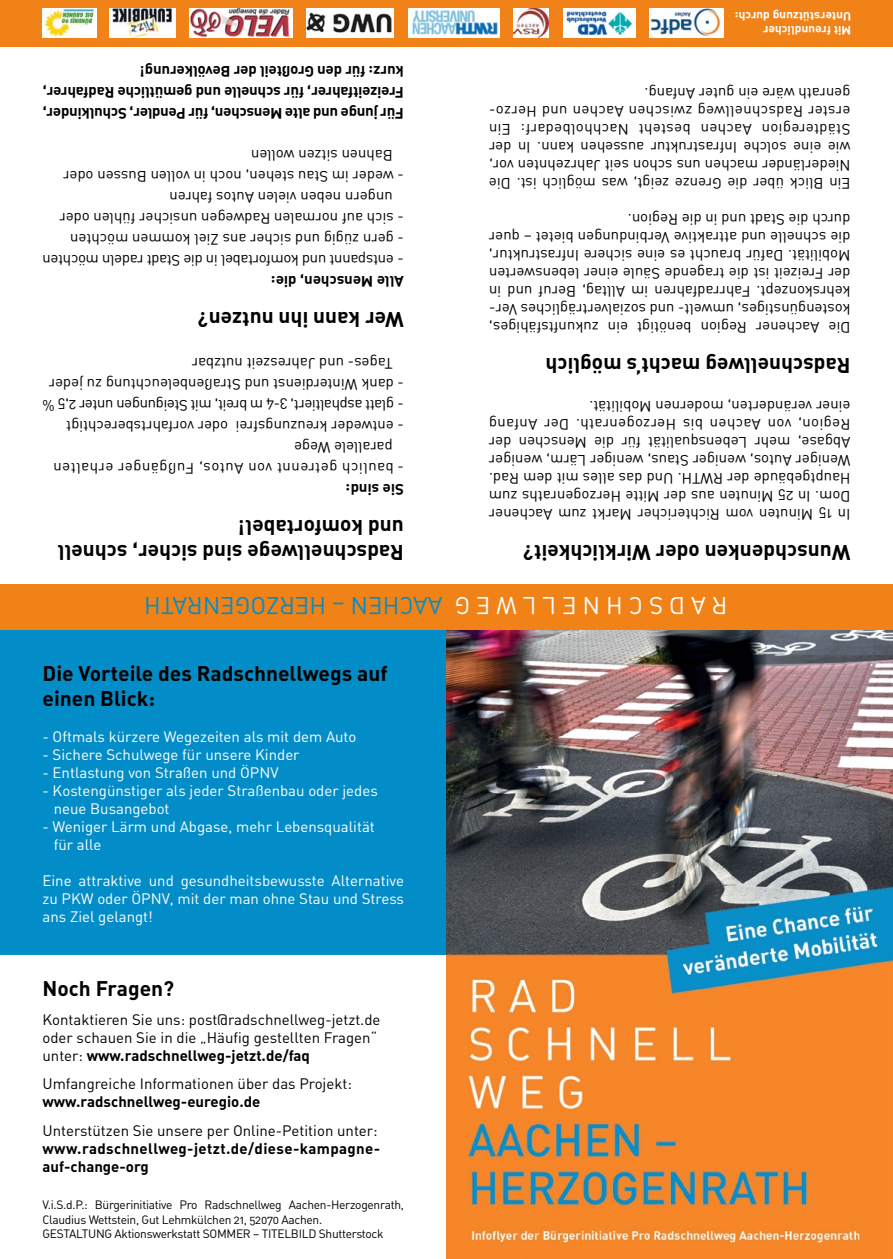
<style>
.page{position:relative;width:893px;height:1259px;background:#fff}
.page>*{position:absolute;margin:0;border:0;box-sizing:border-box;transform-origin:0 0}
.t1{font:24px "DIN Regular Alternate";color:#038dc8}
.t2{font:24px "DIN Regular Alternate";color:#fff}
.t3{font:21px/25.2px "DIN Bold Alternate";color:#000}
.t4{font:15px/18px "DIN Regular Alternate";color:#000;text-align:justify}
.t5{font:15px/18px "DIN Regular Alternate";color:#fff;text-align:justify}
.t6{font:15px/21px "DIN Bold Alternate";color:#000;text-align:justify}
.t7{font:15px "DIN Regular Alternate";letter-spacing:-.025em;color:#000}
.t8{font:15px "DIN Regular Alternate";letter-spacing:-.02em;color:#000}
.t9{font:15px "DIN Bold Alternate";letter-spacing:.025em;color:#000}
.t10{font:15px "DIN Regular Alternate";letter-spacing:.035em;color:#000}
.t11{font:12px/14.4px "DIN Regular Alternate";letter-spacing:-.025em;color:#000}
.t12{font:12px "DIN Bold Alternate";color:#fff}
.s1{font-family:"DIN Bold Alternate"}
</style>
<div class="page">
<div style="left:0;top:623px;width:446px;height:332px;background:#038dc8"></div>
<img style="left:446px;top:629px;width:447px;height:630px">
<div style="left:0;top:584px;width:893px;height:45px;background:#f08218"></div>
<div style="left:0;top:0;width:893px;height:47px;background:#f08218"></div>
<img style="left:110px;top:8px;width:65px;height:30px">
<img style="left:649px;top:9px;width:75px;height:29px">
<img style="left:513px;top:8px;width:36px;height:30px">
<img style="left:306px;top:8px;width:88px;height:30px">
<img style="left:189px;top:9px;width:103px;height:29px">
<img style="left:563px;top:9px;width:73px;height:29px">
<img style="left:43px;top:9px;width:53px;height:29px">
<img style="left:408px;top:9px;width:91px;height:29px">
<p class="t12" style="left:851px;top:24px;width:118px;rotate:-180deg">Unterstützung durch:</p>
<p class="t6" style="left:404px;top:124px;width:363px;rotate:-180deg">Für junge und alte Menschen, für Pendler, Schulkinder, Freizeitfahrer, für schnelle und gemütliche Radfahrer, kurz: für den Großteil der Bevölkerung!</p>
<p class="t4" style="left:393px;top:164px;width:143px;rotate:-180deg">Bahnen sitzen wollen</p>
<p class="t4" style="left:404px;top:185px;width:342px;rotate:-180deg">- weder im Stau stehen, noch in vollen Bussen oder</p>
<p class="t4" style="left:393px;top:206px;width:225px;rotate:-180deg">ungern neben vielen Autos fahren</p>
<p class="t4" style="left:404px;top:227px;width:346px;rotate:-180deg">- sich auf normalen Radwegen unsicher fühlen oder</p>
<p class="t4" style="left:404px;top:248px;width:335px;rotate:-180deg">- gern zügig und sicher ans Ziel kommen möchten</p>
<p class="t8" style="left:404px;top:269px;width:363px;rotate:-180deg">- entspannt und komfortabel in die Stadt radeln möchten</p>
<p class="t6" style="left:404px;top:292px;width:134px;rotate:-180deg">Alle Menschen, die:</p>
<p class="t3" style="left:404px;top:333px;width:208px;rotate:-180deg">Wer kann ihn nutzen?</p>
<p class="t4" style="left:393px;top:372px;width:202px;rotate:-180deg">Tages- und Jahreszeit nutzbar</p>
<p class="t4" style="left:404px;top:393px;width:357px;rotate:-180deg">- dank Winterdienst und Straßenbeleuchtung zu jeder</p>
<p class="t7" style="left:404px;top:415px;width:363px;rotate:-180deg">- glatt asphaltiert, 3-4 m breit, mit Steigungen unter 2,5 %</p>
<p class="t4" style="left:404px;top:435px;width:339px;rotate:-180deg">- entweder kreuzungsfrei oder vorfahrtsberechtigt</p>
<p class="t4" style="left:393px;top:456px;width:100px;rotate:-180deg">parallele Wege</p>
<p class="t10" style="left:404px;top:478px;width:352px;rotate:-180deg">- baulich getrennt von Autos, Fußgänger erhalten</p>
<p class="t6" style="left:404px;top:500px;width:60px;rotate:-180deg">Sie sind:</p>
<p class="t3" style="left:404px;top:566px;width:348px;rotate:-180deg">Radschnellwege sind sicher, schnell und komfortabel!</p>
<p class="t12" style="left:851px;top:38px;width:90px;rotate:-180deg">Mit freundlicher</p>
<p class="t4" style="left:850px;top:192px;width:363px;rotate:-180deg">Ein Blick über die Grenze zeigt, was möglich ist. Die Niederländer machen uns schon seit Jahrzehnten vor, wie eine solche Infrastruktur aussehen kann. In der Städteregion Aachen besteht Nachholbedarf: Ein erster Radschnellweg zwischen Aachen und Herzo&shy;genrath wäre ein guter Anfang.</p>
<p class="t4" style="left:850px;top:336px;width:363px;rotate:-180deg">Die Aachener Region benötigt ein zukunftsfähiges, kostengünstiges, umwelt- und sozialverträgliches Ver&shy;kehrskonzept. Fahrradfahren im Alltag, Beruf und in der Freizeit ist die tragende Säule einer lebenswerten Mobilität. Dafür braucht es eine sichere Infrastruktur, die schnelle und attraktive Verbindungen bietet – quer durch die Stadt und in die Region.</p>
<p class="t3" style="left:850px;top:379px;width:306px;rotate:-180deg">Radschnellweg macht‘s möglich</p>
<p class="t4" style="left:850px;top:524px;width:363px;rotate:-180deg">In 15 Minuten vom Richtericher Markt zum Aachener Dom. In 25 Minuten aus der Mitte Herzogenraths zum Hauptgebäude der RWTH. Und das alles mit dem Rad.<br>Weniger Autos, weniger Staus, weniger Lärm, weniger Abgase, mehr Lebensqualität für die Menschen der Region, von Aachen bis Herzogenrath. Der Anfang einer veränderten, modernen Mobilität.</p>
<p class="t3" style="left:850px;top:566px;width:329px;rotate:-180deg">Wunschdenken oder Wirklichkeit?</p>
<p class="t1" style="left:443px;top:621px;width:300px;rotate:-180deg">AACHEN – HERZOGENRATH</p>
<p class="t2" style="left:728px;top:621px;width:275px;rotate:-180deg">R A D S C H N E L L W E G</p>
<p class="t3" style="left:43px;top:660px;width:347px">Die Vorteile des Radschnellwegs auf einen Blick:</p>
<p class="t5" style="left:43px;top:727px;width:315px">- Oftmals kürzere Wegezeiten als mit dem Auto</p>
<p class="t5" style="left:43px;top:745px;width:259px">- Sichere Schulwege für unsere Kinder</p>
<p class="t5" style="left:43px;top:763px;width:238px">- Entlastung von Straßen und ÖPNV</p>
<p class="t5" style="left:43px;top:781px;width:337px">- Kostengünstiger als jeder Straßenbau oder jedes</p>
<p class="t5" style="left:54px;top:799px;width:117px">neue Busangebot</p>
<p class="t5" style="left:43px;top:817px;width:334px">- Weniger Lärm und Abgase, mehr Lebensqualität</p>
<p class="t5" style="left:54px;top:835px;width:49px">für alle</p>
<p class="t5" style="left:43px;top:871px;width:363px">Eine attraktive und gesundheitsbewusste Alternative zu PKW oder ÖPNV, mit der man ohne Stau und Stress ans Ziel gelangt!</p>
<p class="t3" style="left:43px;top:974px;width:133px">Noch Fragen?</p>
<p class="t4" style="left:43px;top:1010px;width:339px;text-align:left">Kontaktieren Sie uns: post@radschnellweg-jetzt.de oder schauen Sie in die „Häufig gestellten Fragen“ unter: <span class="s1">www.radschnellweg-jetzt.de/faq</span></p>
<p class="t4" style="left:43px;top:1074px;width:311px">Umfangreiche Informationen über das Projekt:</p>
<p class="t6" style="left:43px;top:1090px;width:219px">www.radschnellweg-euregio.de</p>
<p class="t4" style="left:43px;top:1121px;width:337px">Unterstützen Sie unsere per Online-Petition unter:</p>
<p class="t9" style="left:43px;top:1139px;width:339px">www.radschnellweg-jetzt.de/diese-kampagne-</p>
<p class="t6" style="left:43px;top:1155px;width:108px">auf-change-org</p>
<p class="t11" style="left:43px;top:1197px;width:363px">V.i.S.d.P.: Bürgerinitiative Pro Radschnellweg Aachen-Herzogenrath,<br>Claudius Wettstein, Gut Lehmkülchen 21, 52070 Aachen.</p>
<p class="t11" style="left:43px;top:1226px;width:343px">GESTALTUNG Aktionswerkstatt SOMMER – TITELBILD Shutterstock</p>
</div>
